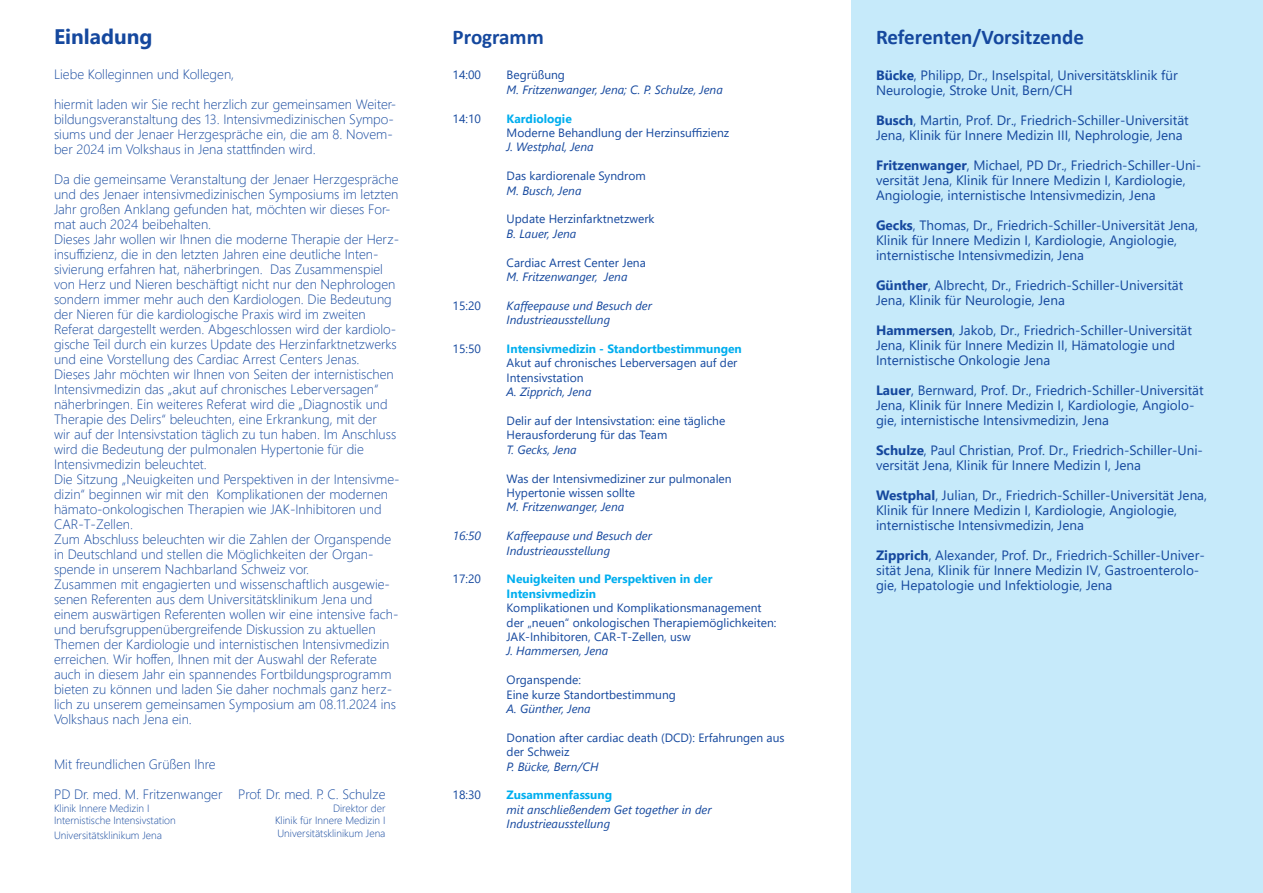
<style>
.page{position:relative;width:1263px;height:893px;background:#fff}
.page>*{position:absolute;margin:0;border:0;box-sizing:border-box;transform-origin:0 0}
.t1{font:700 21px "Calibri";color:#15489e}
.t2{font:700 21px "Segoe UI";color:#15489e}
.t3{font:300 13.5px/15px "Segoe UI";color:#15489e}
.t4{font:13.5px/15px "Segoe UI";color:#15489e}
.t5{font:12px/14.4px "Segoe UI";color:#15489e}
.t6{font:italic 12px/14.4px "Segoe UI";color:#15489e}
.t7{font:700 12px/14.4px "Segoe UI";color:#00aeef}
.t8{font:300 10.5px/12.6px "Segoe UI";color:#15489e}
.s1{font-weight:700}
</style>
<div class="page">
<div style="left:851px;top:0;width:412px;height:893px;background:#c6eafa"></div>
<h1 class="t2" style="left:54px;top:17px;width:100px">Einladung</h1>
<h1 class="t1" style="left:453px;top:22px;width:93px">Programm</h1>
<h1 class="t1" style="left:876px;top:22px;width:209px">Referenten/Vorsitzende</h1>
<p class="t3" style="left:54px;top:65px;width:182px">Liebe Kolleginnen und Kollegen,</p>
<p class="t3" style="left:54px;top:95px;width:344px">hiermit laden wir Sie recht herzlich zur gemeinsamen Weiter&shy;bildungsveranstaltung des 13. Intensivmedizinischen Sympo&shy;siums und der Jenaer Herzgespräche ein, die am 8. Novem&shy;ber 2024 im Volkshaus in Jena stattfinden wird.</p>
<p class="t3" style="left:54px;top:170px;width:347px">Da die gemeinsame Veranstaltung der Jenaer Herzgespräche und des Jenaer intensivmedizinischen Symposiums im letzten Jahr großen Anklang gefunden hat, möchten wir dieses For&shy;mat auch 2024 beibehalten.<br>Dieses Jahr wollen wir Ihnen die moderne Therapie der Herz&shy;insuffizienz, die in den letzten Jahren eine deutliche Inten&shy;sivierung erfahren hat, näherbringen. Das Zusammenspiel von Herz und Nieren beschäftigt nicht nur den Nephrologen sondern immer mehr auch den Kardiologen. Die Bedeutung der Nieren für die kardiologische Praxis wird im zweiten Referat dargestellt werden. Abgeschlossen wird der kardiolo&shy;gische Teil durch ein kurzes Update des Herzinfarktnetzwerks und eine Vorstellung des Cardiac Arrest Centers Jenas.<br>Dieses Jahr möchten wir Ihnen von Seiten der internistischen Intensivmedizin das „akut auf chronisches Leberversagen“ näherbringen. Ein weiteres Referat wird die „Diagnostik und Therapie des Delirs“ beleuchten, eine Erkrankung, mit der<br>wir auf der Intensivstation täglich zu tun haben. Im Anschluss wird die Bedeutung der pulmonalen Hypertonie für die Intensivmedizin beleuchtet.<br>Die Sitzung „Neuigkeiten und Perspektiven in der Intensivme&shy;dizin“ beginnen wir mit den Komplikationen der modernen hämato-onkologischen Therapien wie JAK-Inhibitoren und CAR-T-Zellen.<br>Zum Abschluss beleuchten wir die Zahlen der Organspende in Deutschland und stellen die Möglichkeiten der Organ&shy;spende in unserem Nachbarland Schweiz vor.<br>Zusammen mit engagierten und wissenschaftlich ausgewie&shy;senen Referenten aus dem Universitätsklinikum Jena und einem auswärtigen Referenten wollen wir eine intensive fach&shy;und berufsgruppenübergreifende Diskussion zu aktuellen Themen der Kardiologie und internistischen Intensivmedizin erreichen. Wir hoffen, Ihnen mit der Auswahl der Referate auch in diesem Jahr ein spannendes Fortbildungsprogramm bieten zu können und laden Sie daher nochmals ganz herz&shy;lich zu unserem gemeinsamen Symposium am 08.11.2024 ins Volkshaus nach Jena ein.</p>
<p class="t3" style="left:54px;top:755px;width:163px">Mit freundlichen Grüßen Ihre</p>
<p class="t3" style="left:54px;top:785px;width:170px">PD Dr. med. M. Fritzenwanger</p>
<p class="t8" style="left:54px;top:800px;width:123px">Klinik Innere Medizin I<br>Internistische Intensivstation</p>
<p class="t8" style="left:54px;top:828px;width:109px">Universitätsklinikum Jena</p>
<p class="t3" style="left:238px;top:786px;width:149px">Prof. Dr. med. P. C. Schulze</p>
<p class="t8" style="left:275px;top:801px;width:112px;text-align:justify;text-indent:58px">Direktor der Klinik für Innere Medizin I Universitätsklinikum Jena</p>
<p class="t5" style="left:453px;top:67px;width:30px">14:00</p>
<p class="t5" style="left:507px;top:67px;width:60px">Begrüßung</p>
<p class="t6" style="left:507px;top:80px;width:218px">M. Fritzenwanger, Jena; C. P. Schulze, Jena</p>
<p class="t5" style="left:453px;top:110px;width:30px">14:10</p>
<p class="t7" style="left:507px;top:110px;width:67px">Kardiologie</p>
<p class="t5" style="left:507px;top:124px;width:224px">Moderne Behandlung der Herzinsuffizienz</p>
<p class="t6" style="left:507px;top:138px;width:89px">J. Westphal, Jena</p>
<p class="t5" style="left:507px;top:168px;width:141px">Das kardiorenale Syndrom</p>
<p class="t6" style="left:507px;top:181px;width:76px">M. Busch, Jena</p>
<p class="t5" style="left:507px;top:211px;width:149px">Update Herzinfarktnetzwerk</p>
<p class="t6" style="left:507px;top:224px;width:71px">B. Lauer, Jena</p>
<p class="t5" style="left:507px;top:254px;width:141px">Cardiac Arrest Center Jena</p>
<p class="t6" style="left:507px;top:268px;width:122px">M. Fritzenwanger, Jena</p>
<p class="t5" style="left:453px;top:297px;width:30px">15:20</p>
<p class="t6" style="left:507px;top:296px;width:147px">Kaffeepause und Besuch der<br>Industrieausstellung</p>
<p class="t5" style="left:453px;top:340px;width:30px">15:50</p>
<p class="t7" style="left:507px;top:341px;width:237px">Intensivmedizin - Standortbestimmungen</p>
<p class="t5" style="left:507px;top:355px;width:232px">Akut auf chronisches Leberversagen auf der<br>Intensivstation</p>
<p class="t6" style="left:507px;top:383px;width:86px">A. Zipprich, Jena</p>
<p class="t5" style="left:507px;top:412px;width:220px">Delir auf der Intensivstation: eine tägliche<br>Herausforderung für das Team</p>
<p class="t6" style="left:507px;top:440px;width:71px">T. Gecks, Jena</p>
<p class="t5" style="left:507px;top:470px;width:226px">Was der Intensivmediziner zur pulmonalen<br>Hypertonie wissen sollte</p>
<p class="t6" style="left:507px;top:498px;width:119px">M. Fritzenwanger, Jena</p>
<p class="t6" style="left:453px;top:527px;width:30px">16:50</p>
<p class="t6" style="left:507px;top:527px;width:147px">Kaffeepause und Besuch der<br>Industrieausstellung</p>
<p class="t5" style="left:453px;top:571px;width:30px">17:20</p>
<p class="t7" style="left:507px;top:571px;width:207px">Neuigkeiten und Perspektiven in der<br>Intensivmedizin</p>
<p class="t5" style="left:507px;top:600px;width:271px">Komplikationen und Komplikationsmanagement der „neuen“ onkologischen Therapiemöglichkeiten:<br>JAK-Inhibitoren, CAR-T-Zellen, usw</p>
<p class="t6" style="left:507px;top:642px;width:103px">J. Hammersen, Jena</p>
<p class="t5" style="left:507px;top:672px;width:171px">Organspende:<br>Eine kurze Standortbestimmung</p>
<p class="t6" style="left:507px;top:700px;width:86px">A. Günther, Jena</p>
<p class="t5" style="left:507px;top:729px;width:279px">Donation after cardiac death (DCD): Erfahrungen aus der Schweiz</p>
<p class="t6" style="left:507px;top:757px;width:93px">P. Bücke, Bern/CH</p>
<p class="t5" style="left:453px;top:787px;width:30px">18:30</p>
<p class="t7" style="left:507px;top:787px;width:107px">Zusammenfassung</p>
<p class="t6" style="left:507px;top:800px;width:206px">mit anschließendem Get together in der<br>Industrieausstellung</p>
<p class="t4" style="left:876px;top:66px;width:303px"><span class="s1">Bücke</span>, Philipp, Dr., Inselspital, Universitätsklinik für<br>Neurologie, Stroke Unit, Bern/CH</p>
<p class="t4" style="left:876px;top:111px;width:314px"><span class="s1">Busch</span>, Martin, Prof. Dr., Friedrich-Schiller-Universität<br>Jena, Klinik für Innere Medizin III, Nephrologie, Jena</p>
<p class="t4" style="left:876px;top:156px;width:327px"><span class="s1">Fritzenwanger</span>, Michael, PD Dr., Friedrich-Schiller-Uni&shy;versität Jena, Klinik für Innere Medizin I, Kardiologie,<br>Angiologie, internistische Intensivmedizin, Jena</p>
<p class="t4" style="left:876px;top:216px;width:323px"><span class="s1">Gecks</span>, Thomas, Dr., Friedrich-Schiller-Universität Jena,<br>Klinik für Innere Medizin I, Kardiologie, Angiologie, internistische Intensivmedizin, Jena</p>
<p class="t4" style="left:876px;top:276px;width:309px"><span class="s1">Günther</span>, Albrecht, Dr., Friedrich-Schiller-Universität<br>Jena, Klinik für Neurologie, Jena</p>
<p class="t4" style="left:876px;top:321px;width:317px"><span class="s1">Hammersen</span>, Jakob, Dr., Friedrich-Schiller-Universität<br>Jena, Klinik für Innere Medizin II, Hämatologie und<br>Internistische Onkologie Jena</p>
<p class="t4" style="left:876px;top:381px;width:329px"><span class="s1">Lauer</span>, Bernward, Prof. Dr., Friedrich-Schiller-Universität<br>Jena, Klinik für Innere Medizin I, Kardiologie, Angiolo&shy;gie, internistische Intensivmedizin, Jena</p>
<p class="t4" style="left:876px;top:441px;width:328px"><span class="s1">Schulze</span>, Paul Christian, Prof. Dr., Friedrich-Schiller-Uni&shy;versität Jena, Klinik für Innere Medizin I, Jena</p>
<p class="t4" style="left:876px;top:486px;width:333px"><span class="s1">Westphal</span>, Julian, Dr., Friedrich-Schiller-Universität Jena,<br>Klinik für Innere Medizin I, Kardiologie, Angiologie, internistische Intensivmedizin, Jena</p>
<p class="t4" style="left:876px;top:546px;width:330px"><span class="s1">Zipprich</span>, Alexander, Prof. Dr., Friedrich-Schiller-Univer&shy;sität Jena, Klinik für Innere Medizin IV, Gastroenterolo&shy;gie, Hepatologie und Infektiologie, Jena</p>
</div>
